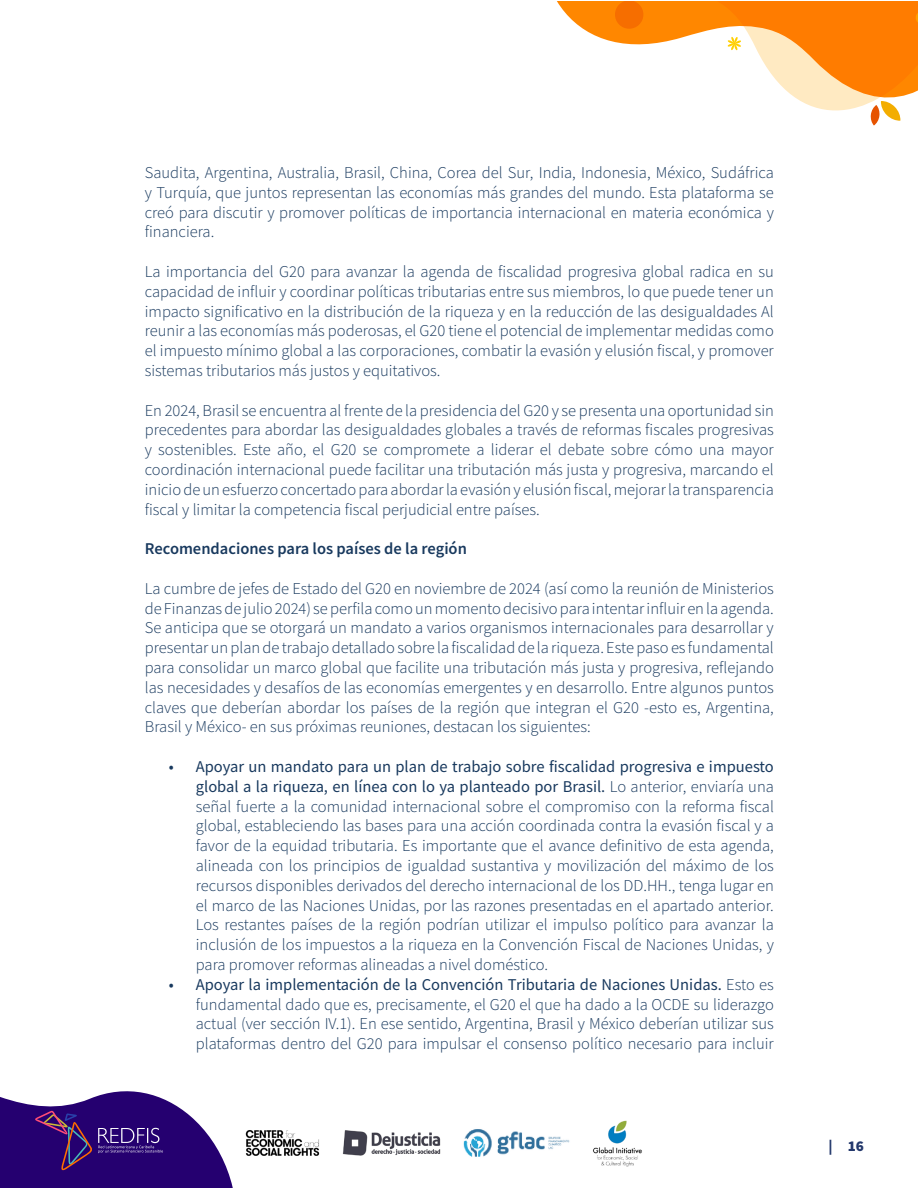
<style>
.page{position:relative;width:918px;height:1188px;background:#fff}
.page>*{position:absolute;margin:0;border:0;box-sizing:border-box;transform-origin:0 0}
.t1{font:300 16.5px/19.8px "Source Sans Pro";color:#18395e;text-align:justify}
.t2{font:600 16.5px "Source Sans Pro";color:#18395e}
.t3{font:900 15px "Source Sans Pro";color:#23386c}
.s1{font-weight:400}
</style>
<div class="page">
<svg style="left:557px;top:1px;width:285px;height:110px"></svg>
<svg style="left:615px;top:1px;width:28px;height:28px"></svg>
<svg style="left:717px;top:25px;width:201px;height:85px"></svg>
<svg style="left:717px;top:1px;width:201px;height:24px;background:#ff7c00"></svg>
<svg style="left:870px;top:101px;width:31px;height:25px"></svg>
<svg style="left:727px;top:37px;width:14px;height:14px"></svg>
<svg style="left:0;top:1091px;width:233px;height:97px"></svg>
<img style="left:342px;top:1130px;width:99px;height:26px">
<img style="left:593px;top:1120px;width:49px;height:47px">
<img style="left:245px;top:1130px;width:75px;height:26px">
<img style="left:463px;top:1129px;width:107px;height:28px">
<p class="t1" style="left:145px;top:163px;width:631px">Saudita, Argentina, Australia, Brasil, China, Corea del Sur, India, Indonesia, México, Sudáfrica y Turquía, que juntos representan las economías más grandes del mundo. Esta plataforma se creó para discutir y promover políticas de importancia internacional en materia económica y financiera.</p>
<p class="t1" style="left:145px;top:262px;width:631px">La importancia del G20 para avanzar la agenda de fiscalidad progresiva global radica en su capacidad de influir y coordinar políticas tributarias entre sus miembros, lo que puede tener un impacto significativo en la distribución de la riqueza y en la reducción de las desigualdades Al reunir a las economías más poderosas, el G20 tiene el potencial de implementar medidas como el impuesto mínimo global a las corporaciones, combatir la evasión y elusión fiscal, y promover sistemas tributarios más justos y equitativos.</p>
<p class="t1" style="left:145px;top:400px;width:631px">En 2024, Brasil se encuentra al frente de la presidencia del G20 y se presenta una oportunidad sin precedentes para abordar las desigualdades globales a través de reformas fiscales progresivas y sostenibles. Este año, el G20 se compromete a liderar el debate sobre cómo una mayor coordinación internacional puede facilitar una tributación más justa y progresiva, marcando el inicio de un esfuerzo concertado para abordar la evasión y elusión fiscal, mejorar la transparencia fiscal y limitar la competencia fiscal perjudicial entre países.</p>
<p class="t2" style="left:145px;top:538px;width:324px">Recomendaciones para los países de la región</p>
<p class="t1" style="left:145px;top:579px;width:631px">La cumbre de jefes de Estado del G20 en noviembre de 2024 (así como la reunión de Ministerios de Finanzas de julio 2024) se perfila como un momento decisivo para intentar influir en la agenda.<br>Se anticipa que se otorgará un mandato a varios organismos internacionales para desarrollar y presentar un plan de trabajo detallado sobre la fiscalidad de la riqueza. Este paso es fundamental para consolidar un marco global que facilite una tributación más justa y progresiva, reflejando las necesidades y desafíos de las economías emergentes y en desarrollo. Entre algunos puntos claves que deberían abordar los países de la región que integran el G20 -esto es, Argentina, Brasil y México- en sus próximas reuniones, destacan los siguientes:</p>
<p class="t1" style="left:196px;top:757px;width:580px;text-indent:-27px"><span class="s1">• Apoyar un mandato para un plan de trabajo sobre fiscalidad progresiva e impuesto global a la riqueza, en línea con lo ya planteado por Brasil.</span> Lo anterior, enviaría una señal fuerte a la comunidad internacional sobre el compromiso con la reforma fiscal global, estableciendo las bases para una acción coordinada contra la evasión fiscal y a favor de la equidad tributaria. Es importante que el avance definitivo de esta agenda, alineada con los principios de igualdad sustantiva y movilización del máximo de los recursos disponibles derivados del derecho internacional de los DD.HH., tenga lugar en el marco de las Naciones Unidas, por las razones presentadas en el apartado anterior.<br>Los restantes países de la región podrían utilizar el impulso político para avanzar la inclusión de los impuestos a la riqueza en la Convención Fiscal de Naciones Unidas, y para promover reformas alineadas a nivel doméstico.</p>
<p class="t1" style="left:196px;top:975px;width:580px;text-indent:-27px"><span class="s1">• Apoyar la implementación de la Convención Tributaria de Naciones Unidas.</span> Esto es fundamental dado que es, precisamente, el G20 el que ha dado a la OCDE su liderazgo actual (ver sección IV.1). En ese sentido, Argentina, Brasil y México deberían utilizar sus plataformas dentro del G20 para impulsar el consenso político necesario para incluir</p>
<p class="t3" style="left:829px;top:1136px;width:37px">| 16</p>
</div>
